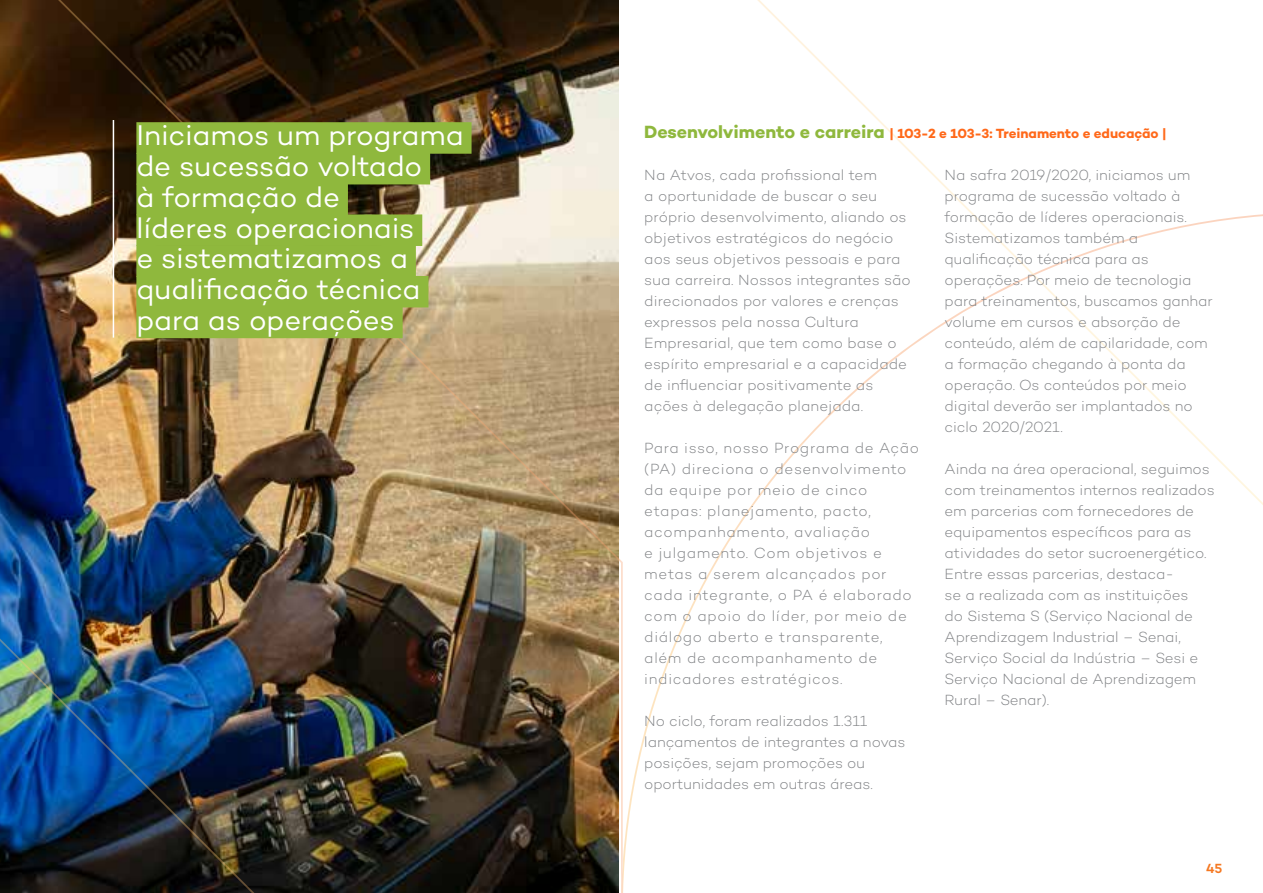
<style>
.page{position:relative;width:1263px;height:893px;background:#fff}
.page>*{position:absolute;margin:0;border:0;box-sizing:border-box;transform-origin:0 0}
.t1{font:29.1px/30.8px "Campton";letter-spacing:-.01em;color:#fff}
.t2{font:300 15px/21px "Campton";color:#808285}
.t3{font:300 15px/21px "Campton";letter-spacing:.045em;color:#808285}
.t4{font:700 13.5px "Campton";letter-spacing:-.005em;color:#ff691a}
.t5{font:600 13.5px "Campton";color:#f57821}
.s1{font-size:18px;color:#8fb83d}
</style>
<div class="page">
<svg style="left:714px;top:0;width:549px;height:563px"></svg>
<img style="left:0;top:0;width:623px;height:893px">
<img style="left:621px;top:861px;width:2px;height:32px">
<hr style="left:113px;top:120px;width:1px;height:218px;background:#fff">
<div style="left:136px;top:122px;width:336px;height:32px;background:#8fb83d"></div>
<div style="left:136px;top:153px;width:294px;height:31px;background:#8fb83d"></div>
<div style="left:136px;top:184px;width:212px;height:31px;background:#8fb83d"></div>
<div style="left:136px;top:214px;width:286px;height:32px;background:#8fb83d"></div>
<div style="left:136px;top:245px;width:280px;height:32px;background:#8fb83d"></div>
<div style="left:136px;top:276px;width:292px;height:31px;background:#8fb83d"></div>
<div style="left:136px;top:307px;width:267px;height:31px;background:#8fb83d"></div>
<h1 class="t1" style="left:136px;top:120px;width:329px">Iniciamos um programa de sucessão voltado<br>à formação de<br>líderes operacionais<br>e sistematizamos a qualificação técnica para as operações</h1>
<p class="t4" style="left:644px;top:125px;width:524px"><span class="s1">Desenvolvimento e carreira</span> | 103-2 e 103-3: Treinamento e educação |</p>
<p class="t2" style="left:644px;top:164px;width:268px">Na Atvos, cada profissional tem<br>a oportunidade de buscar o seu próprio desenvolvimento, aliando os objetivos estratégicos do negócio aos seus objetivos pessoais e para sua carreira. Nossos integrantes são direcionados por valores e crenças expressos pela nossa Cultura Empresarial, que tem como base o espírito empresarial e a capacidade de influenciar positivamente as ações à delegação planejada.</p>
<p class="t3" style="left:644px;top:437px;width:276px">Para isso, nosso Programa de Ação (PA) direciona o desenvolvimento da equipe por meio de cinco etapas: planejamento, pacto, acompanhamento, avaliação<br>e julgamento. Com objetivos e metas a serem alcançados por cada integrante, o PA é elaborado com o apoio do líder, por meio de diálogo aberto e transparente, além de acompanhamento de indicadores estratégicos.</p>
<p class="t2" style="left:644px;top:710px;width:263px">No ciclo, foram realizados 1.311 lançamentos de integrantes a novas posições, sejam promoções ou oportunidades em outras áreas.</p>
<p class="t2" style="left:945px;top:164px;width:270px">Na safra 2019/2020, iniciamos um programa de sucessão voltado à formação de líderes operacionais.<br>Sistematizamos também a qualificação técnica para as operações. Por meio de tecnologia para treinamentos, buscamos ganhar volume em cursos e absorção de conteúdo, além de capilaridade, com a formação chegando à ponta da operação. Os conteúdos por meio digital deverão ser implantados no ciclo 2020/2021.</p>
<p class="t2" style="left:945px;top:458px;width:272px">Ainda na área operacional, seguimos com treinamentos internos realizados em parcerias com fornecedores de equipamentos específicos para as atividades do setor sucroenergético.<br>Entre essas parcerias, destaca-<br>se a realizada com as instituições<br>do Sistema S (Serviço Nacional de Aprendizagem Industrial – Senai, Serviço Social da Indústria – Sesi e Serviço Nacional de Aprendizagem Rural – Senar).</p>
<p class="t5" style="left:1206px;top:860px;width:18px">45</p>
</div>
